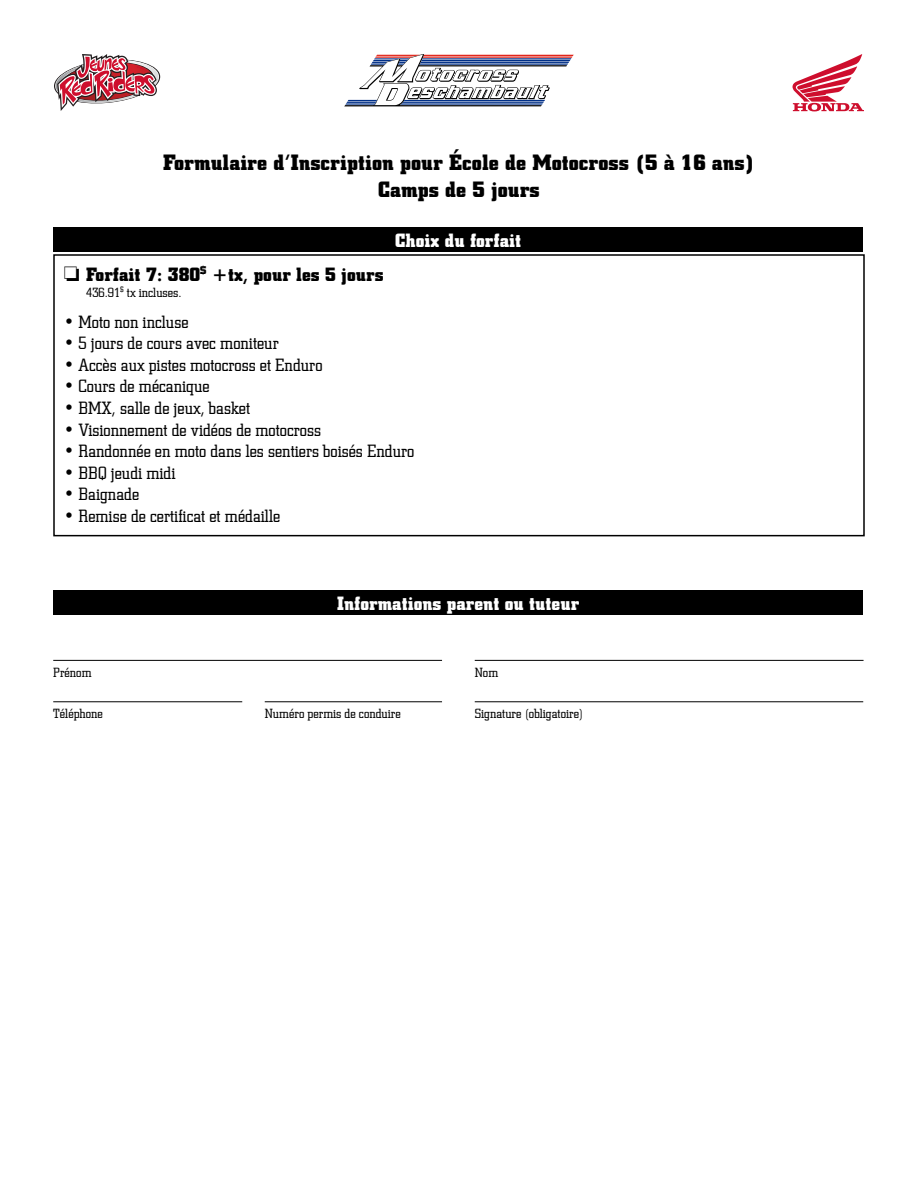
<style>
.page{position:relative;width:918px;height:1188px;background:#fff}
.page>*{position:absolute;margin:0;border:0;box-sizing:border-box;transform-origin:0 0}
.t1{font:700 22.5px/27px "Square Slabserif 711 BT";color:#000;text-align:center}
.t2{font:700 19.5px "Square Slabserif 711 BT";color:#fff}
.t3{font:700 19.5px "Square Slabserif 711 BT";color:#000}
.t4{font:300 18px "Square Slabserif 711 BT";color:#000}
.t5{font:300 13.5px "Square Slabserif 711 BT";color:#000}
</style>
<div class="page">
<svg style="left:344px;top:54px;width:230px;height:52px"></svg>
<svg style="left:54px;top:54px;width:106px;height:57px"></svg>
<svg style="left:793px;top:54px;width:71px;height:57px"></svg>
<div style="left:53px;top:227px;width:810px;height:25px;background:#000"></div>
<div style="left:53px;top:590px;width:810px;height:24px;background:#000"></div>
<hr style="left:53px;top:660px;width:389px;height:1px;background:#000">
<hr style="left:475px;top:660px;width:389px;height:1px;background:#000">
<hr style="left:53px;top:702px;width:189px;height:1px;background:#000">
<hr style="left:265px;top:702px;width:177px;height:1px;background:#000">
<hr style="left:475px;top:702px;width:388px;height:1px;background:#000">
<p class="t1" style="left:163px;top:148px;width:593px">Formulaire d’Inscription pour École de Motocross (5 à 16 ans)<br>Camps de 5 jours</p>
<p class="t2" style="left:395px;top:228px;width:128px">Choix du forfait</p>
<p class="t3" style="left:64px;top:262px;width:321px">□ Forfait 7: 380<sup>$</sup> +tx, pour les 5 jours</p>
<p class="t5" style="left:86px;top:284px;width:97px">436.91<sup>$</sup> tx incluses.</p>
<p class="t4" style="left:64px;top:310px;width:126px">• Moto non incluse</p>
<p class="t4" style="left:64px;top:332px;width:217px">• 5 jours de cours avec moniteur</p>
<p class="t4" style="left:64px;top:353px;width:260px">• Accès aux pistes motocross et Enduro</p>
<p class="t4" style="left:64px;top:375px;width:147px">• Cours de mécanique</p>
<p class="t4" style="left:64px;top:397px;width:188px">• BMX, salle de jeux, basket</p>
<p class="t4" style="left:64px;top:418px;width:259px">• Visionnement de vidéos de motocross</p>
<p class="t4" style="left:64px;top:440px;width:352px">• Randonnée en moto dans les sentiers boisés Enduro</p>
<p class="t4" style="left:64px;top:461px;width:113px">• BBQ jeudi midi</p>
<p class="t4" style="left:64px;top:483px;width:77px">• Baignade</p>
<p class="t4" style="left:64px;top:505px;width:218px">• Remise de certificat et médaille</p>
<p class="t2" style="left:337px;top:591px;width:244px">Informations parent ou tuteur</p>
<p class="t5" style="left:53px;top:664px;width:40px">Prénom</p>
<p class="t5" style="left:475px;top:664px;width:25px">Nom</p>
<p class="t5" style="left:53px;top:705px;width:51px">Téléphone</p>
<p class="t5" style="left:265px;top:705px;width:138px">Numéro permis de conduire</p>
<p class="t5" style="left:475px;top:705px;width:110px">Signature (obligatoire)</p>
</div>
